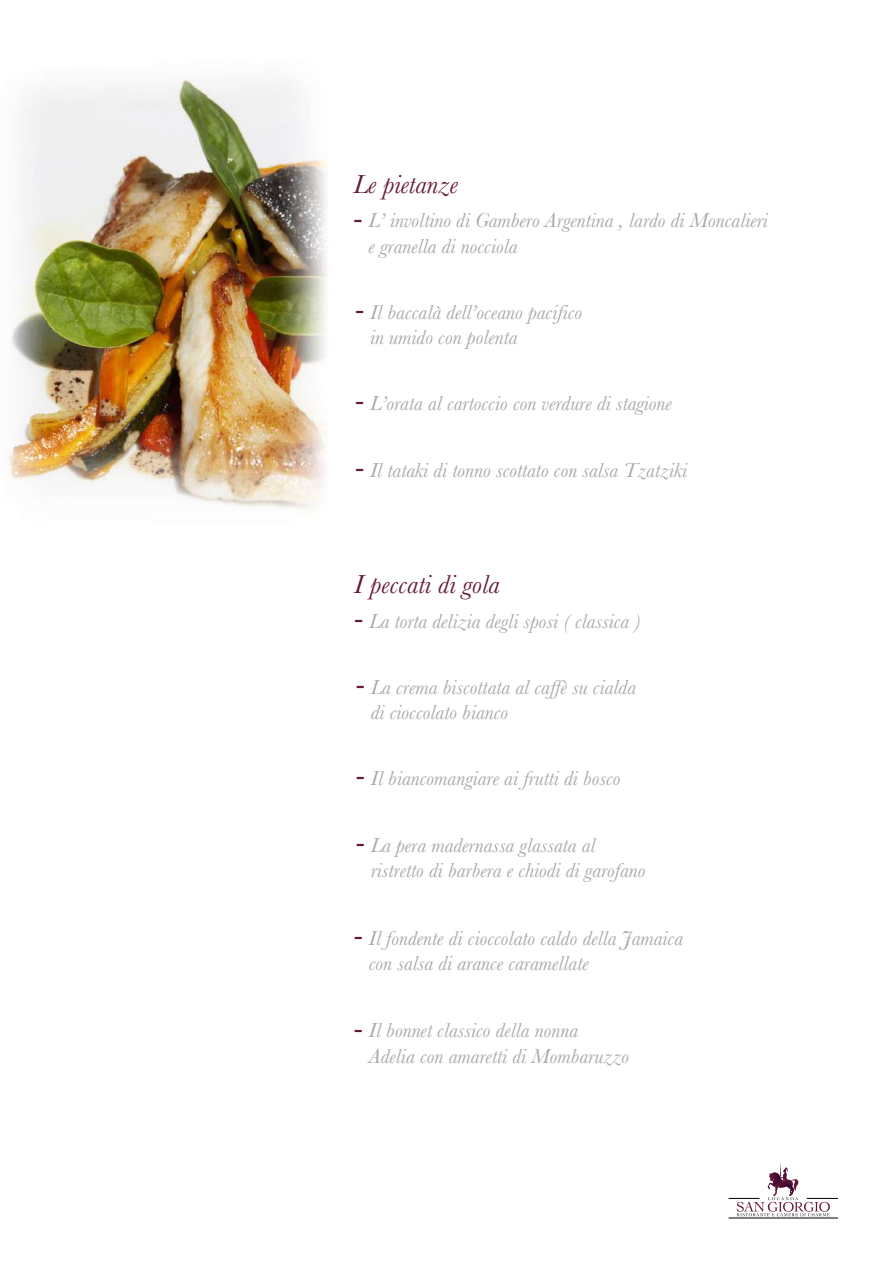
<style>
.page{position:relative;width:893px;height:1263px;background:#fff}
.page>*{position:absolute;margin:0;border:0;box-sizing:border-box;transform-origin:0 0}
.t1{font:29.85px "Baskerville";color:#651937}
.t2{font:italic 27px "Baskerville";color:#651937}
.t3{font:italic 21px/25.2px "Baskerville";color:#a8a8a8}
.s1{font-style:normal;font-size:29.85px;color:#651937}
</style>
<div class="page">
<img style="left:8px;top:78px;width:319px;height:433px">
<svg style="left:737px;top:1162px;width:93px;height:54px"></svg>
<hr style="left:729px;top:1198px;width:31px;height:1px;background:#000">
<hr style="left:729px;top:1218px;width:109px;height:1px;background:#000">
<hr style="left:807px;top:1198px;width:31px;height:1px;background:#000">
<p class="t2" style="left:353px;top:166px;width:106px">Le pietanze</p>
<p class="t3" style="left:368px;top:208px;width:401px">L’ involtino di Gambero Argentina , lardo di Moncalieri e granella di nocciola</p>
<h1 class="t1" style="left:353px;top:198px;width:11px">-</h1>
<p class="t3" style="left:370px;top:299px;width:214px">Il baccalà dell’oceano pacifico in umido con polenta</p>
<h1 class="t1" style="left:355px;top:289px;width:11px">-</h1>
<p class="t3" style="left:370px;top:391px;width:303px">L’orata al cartoccio con verdure di stagione</p>
<h1 class="t1" style="left:355px;top:381px;width:11px">-</h1>
<p class="t3" style="left:355px;top:458px;width:334px"><span class="s1">-</span> Il tataki di tonno scottato con salsa Tzatziki</p>
<p class="t2" style="left:354px;top:566px;width:147px">I peccati di gola</p>
<p class="t3" style="left:354px;top:608px;width:288px"><span class="s1">-</span> La torta delizia degli sposi ( classica )</p>
<p class="t3" style="left:371px;top:674px;width:267px">La crema biscottata al caffè su cialda di cioccolato bianco</p>
<h1 class="t1" style="left:356px;top:664px;width:11px">-</h1>
<p class="t3" style="left:371px;top:766px;width:251px">Il biancomangiare ai frutti di bosco</p>
<h1 class="t1" style="left:356px;top:756px;width:11px">-</h1>
<p class="t3" style="left:371px;top:833px;width:276px">La pera madernassa glassata al ristretto di barbera e chiodi di garofano</p>
<h1 class="t1" style="left:356px;top:823px;width:11px">-</h1>
<p class="t3" style="left:369px;top:925px;width:316px">Il fondente di cioccolato caldo della Jamaica con salsa di arance caramellate</p>
<h1 class="t1" style="left:354px;top:915px;width:11px">-</h1>
<p class="t3" style="left:369px;top:1018px;width:262px">Il bonnet classico della nonna<br>Adelia con amaretti di Mombaruzzo</p>
<h1 class="t1" style="left:354px;top:1008px;width:11px">-</h1>
</div>
